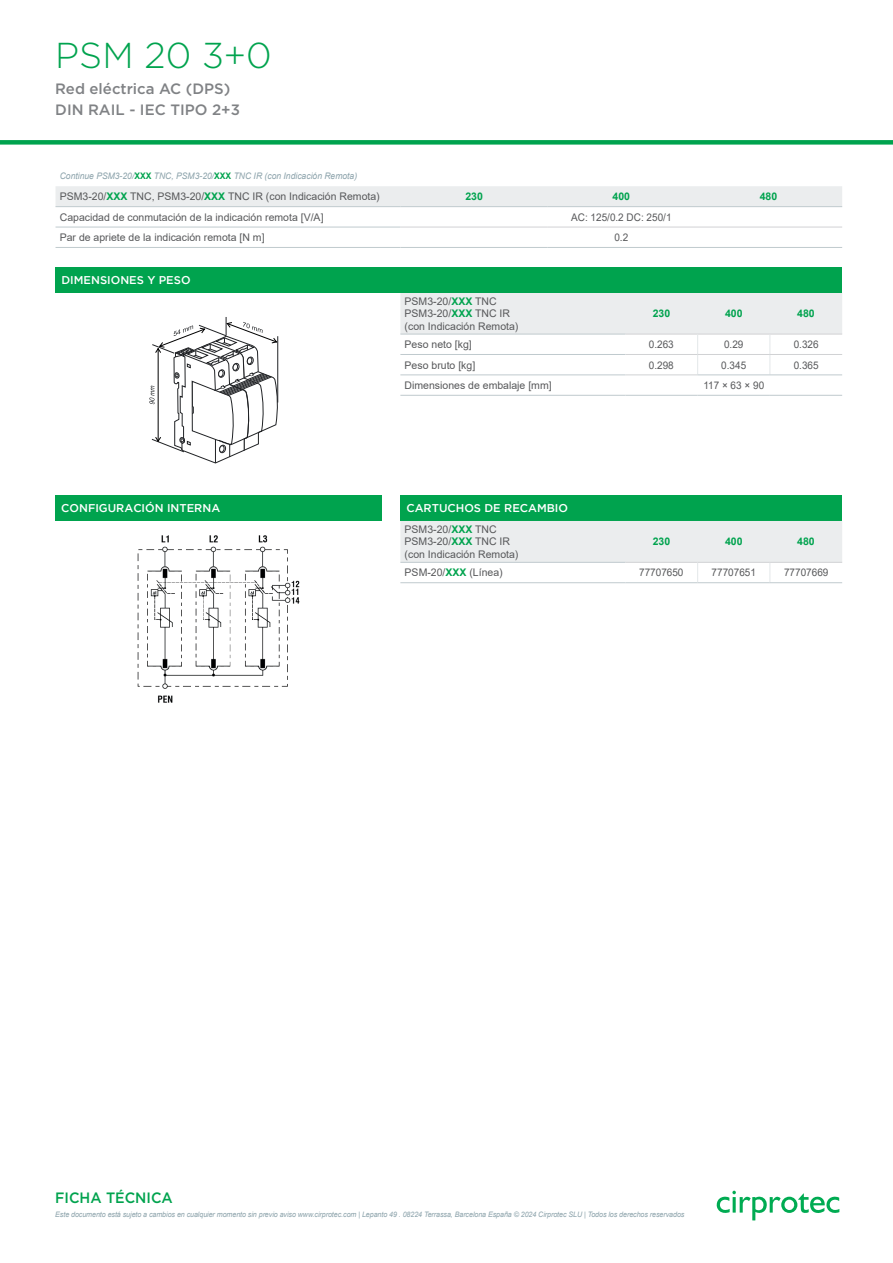
<style>
.page{position:relative;width:893px;height:1263px;background:#fff}
.page>*{position:absolute;margin:0;border:0;box-sizing:border-box;transform-origin:0 0}
.t1{font:300 36px "Gotham";color:#00a34e}
.t2{font:500 15px/21.3px "Gotham";color:#808285}
.t3{font:500 15px "Gotham";color:#00a34e;scale:.95 1}
.t4{font:500 11.25px "Gotham";color:#fff}
.t5{font:10.5px/12.6px "Arial";color:#57585a}
.t6{font:10.5px "Arial";color:#57585a;scale:.95 1}
.t7{font:700 10.5px "Arial";color:#00a34e}
.t8{font:italic 9px "Arial";color:#8ba2aa;scale:.95 1}
.t9{font:italic 7.5px "Arial";letter-spacing:-.01em;color:#8ba2aa;scale:.95 1}
.s1{font-weight:700;font-style:normal;color:#00a34e}
.s2{font-weight:700;color:#00a34e}
</style>
<div class="page">
<div style="left:56px;top:186px;width:786px;height:20px;background:#ebedee"></div>
<hr style="left:56px;top:206px;width:345px;height:1px;background:#c0cace">
<hr style="left:401px;top:206px;width:147px;height:1px;background:#c0cace">
<hr style="left:548px;top:206px;width:147px;height:1px;background:#c0cace">
<hr style="left:695px;top:206px;width:147px;height:1px;background:#c0cace">
<hr style="left:56px;top:227px;width:345px;height:1px;background:#c0cace">
<hr style="left:56px;top:247px;width:345px;height:1px;background:#c0cace">
<hr style="left:401px;top:227px;width:147px;height:1px;background:#d1d2d4">
<hr style="left:548px;top:227px;width:147px;height:1px;background:#d1d2d4">
<hr style="left:695px;top:227px;width:147px;height:1px;background:#d1d2d4">
<hr style="left:401px;top:247px;width:147px;height:1px;background:#c0cace">
<hr style="left:548px;top:247px;width:147px;height:1px;background:#c0cace">
<hr style="left:695px;top:247px;width:147px;height:1px;background:#c0cace">
<svg style="left:149px;top:317px;width:129px;height:146px"></svg>
<hr style="left:400px;top:374px;width:225px;height:1px;background:#c0cace">
<svg style="left:400px;top:293px;width:442px;height:81px"></svg>
<hr style="left:400px;top:395px;width:225px;height:1px;background:#c0cace">
<hr style="left:625px;top:374px;width:73px;height:1px;background:#d1d2d4">
<hr style="left:698px;top:374px;width:72px;height:1px;background:#c0cace">
<hr style="left:770px;top:374px;width:72px;height:1px;background:#c0cace">
<hr style="left:625px;top:395px;width:73px;height:1px;background:#c0cace">
<hr style="left:698px;top:395px;width:72px;height:1px;background:#c0cace">
<hr style="left:770px;top:395px;width:72px;height:1px;background:#c0cace">
<div style="left:55px;top:267px;width:787px;height:26px;background:#00a34e"></div>
<img style="left:137px;top:535px;width:163px;height:168px">
<div style="left:55px;top:495px;width:327px;height:26px;background:#00a34e"></div>
<div style="left:400px;top:496px;width:442px;height:25px;background:#00a34e"></div>
<hr style="left:400px;top:582px;width:225px;height:1px;background:#c0cace">
<hr style="left:625px;top:582px;width:73px;height:1px;background:#c0cace">
<hr style="left:698px;top:582px;width:72px;height:1px;background:#c0cace">
<svg style="left:400px;top:521px;width:442px;height:61px"></svg>
<hr style="left:770px;top:582px;width:72px;height:1px;background:#c0cace">
<div style="left:0;top:140px;width:893px;height:5px;background:#00a34e"></div>
<svg style="left:717px;top:1191px;width:122px;height:29px"></svg>
<h1 class="t1" style="left:55px;top:33px;width:218px">PSM 20 3+0</h1>
<h2 class="t2" style="left:55px;top:77px;width:186px">Red eléctrica AC (DPS)<br>DIN RAIL - IEC TIPO 2+3</h2>
<p class="t8" style="left:60px;top:170px;width:315px">Continue PSM3-20/<span class="s1">XXX</span> TNC, PSM3-20/<span class="s1">XXX</span> TNC IR (con Indicación Remota)</p>
<p class="t5" style="left:60px;top:190px;width:321px">PSM3-20/<span class="s2">XXX</span> TNC, PSM3-20/<span class="s2">XXX</span> TNC IR (con Indicación Remota)</p>
<p class="t7" style="left:465px;top:189px;width:19px">230</p>
<p class="t7" style="left:613px;top:189px;width:19px">400</p>
<p class="t7" style="left:760px;top:189px;width:19px">480</p>
<p class="t5" style="left:60px;top:211px;width:265px">Capacidad de conmutación de la indicación remota [V/A]</p>
<p class="t6" style="left:571px;top:210px;width:107px">AC: 125/0.2 DC: 250/1</p>
<p class="t5" style="left:60px;top:231px;width:206px">Par de apriete de la indicación remota [N m]</p>
<p class="t6" style="left:614px;top:230px;width:16px">0.2</p>
<p class="t4" style="left:61px;top:274px;width:131px">DIMENSIONES Y PESO</p>
<p class="t5" style="left:405px;top:295px;width:115px">PSM3-20/<span class="s2">XXX</span> TNC<br>PSM3-20/<span class="s2">XXX</span> TNC IR (con Indicación Remota)</p>
<p class="t7" style="left:653px;top:306px;width:19px">230</p>
<p class="t7" style="left:725px;top:306px;width:19px">400</p>
<p class="t7" style="left:797px;top:306px;width:19px">480</p>
<p class="t5" style="left:405px;top:338px;width:69px">Peso neto [kg]</p>
<p class="t6" style="left:649px;top:337px;width:28px">0.263</p>
<p class="t6" style="left:724px;top:337px;width:22px">0.29</p>
<p class="t6" style="left:794px;top:337px;width:28px">0.326</p>
<p class="t5" style="left:405px;top:358px;width:72px">Peso bruto [kg]</p>
<p class="t6" style="left:649px;top:358px;width:28px">0.298</p>
<p class="t6" style="left:721px;top:358px;width:28px">0.345</p>
<p class="t6" style="left:794px;top:358px;width:28px">0.365</p>
<p class="t5" style="left:405px;top:379px;width:149px">Dimensiones de embalaje [mm]</p>
<p class="t6" style="left:703px;top:378px;width:66px">117 × 63 × 90</p>
<p class="t4" style="left:61px;top:502px;width:160px">CONFIGURACIÓN INTERNA</p>
<p class="t4" style="left:406px;top:502px;width:163px">CARTUCHOS DE RECAMBIO</p>
<p class="t5" style="left:405px;top:523px;width:115px">PSM3-20/<span class="s2">XXX</span> TNC<br>PSM3-20/<span class="s2">XXX</span> TNC IR (con Indicación Remota)</p>
<p class="t7" style="left:653px;top:534px;width:19px">230</p>
<p class="t7" style="left:725px;top:534px;width:19px">400</p>
<p class="t7" style="left:797px;top:534px;width:19px">480</p>
<p class="t5" style="left:405px;top:566px;width:100px">PSM-20/<span class="s2">XXX</span> (Línea)</p>
<p class="t6" style="left:639px;top:565px;width:48px">77707650</p>
<p class="t6" style="left:712px;top:565px;width:48px">77707651</p>
<p class="t6" style="left:784px;top:565px;width:48px">77707669</p>
<h2 class="t3" style="left:55px;top:1187px;width:125px">FICHA TÉCNICA</h2>
<p class="t9" style="left:55px;top:1210px;width:664px">Este documento está sujeto a cambios en cualquier momento sin previo aviso www.cirprotec.com | Lepanto 49 . 08224 Terrassa, Barcelona España © 2024 Cirprotec SLU | Todos los derechos reservados</p>
</div>
